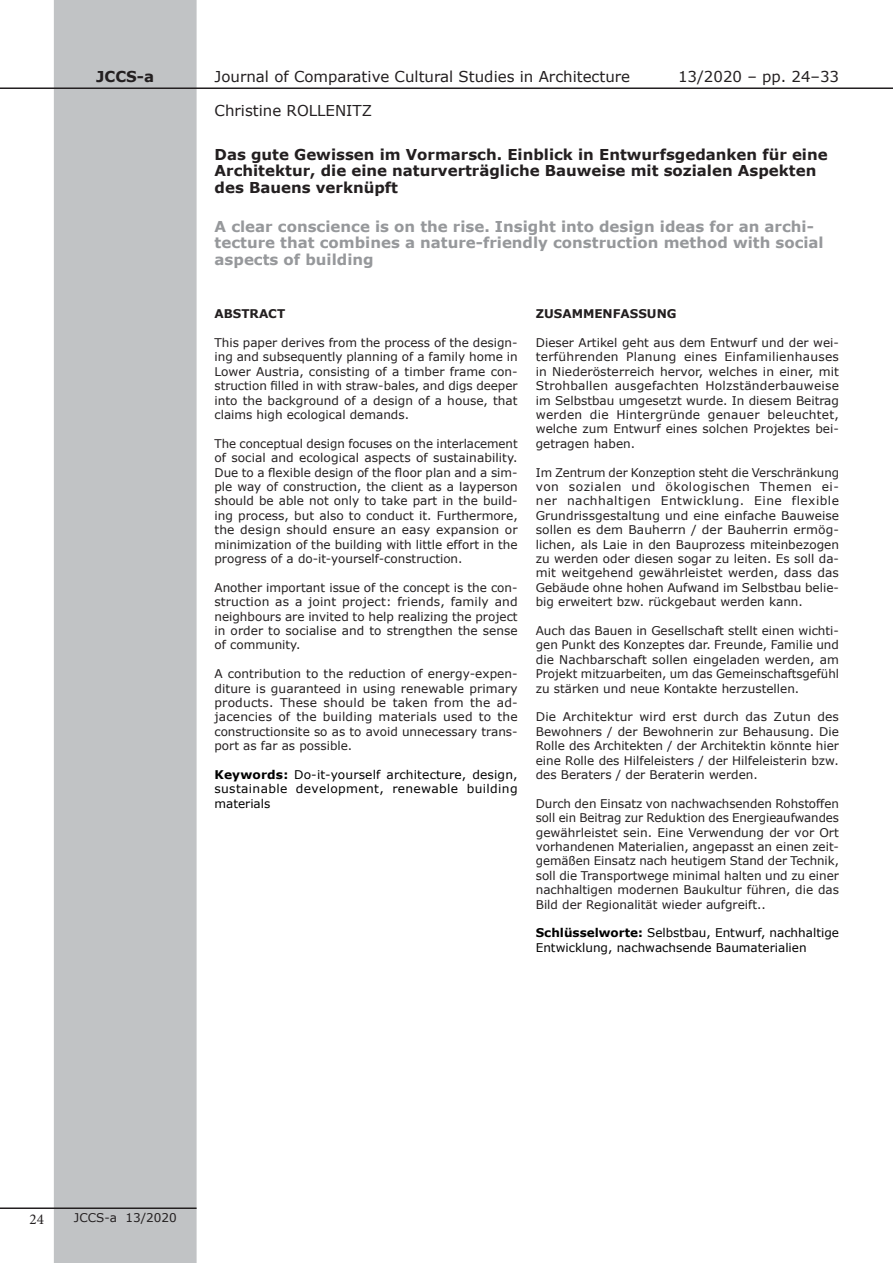
<style>
.page{position:relative;width:893px;height:1263px;background:#fff}
.page>*{position:absolute;margin:0;border:0;box-sizing:border-box;transform-origin:0 0}
.Artikelüberschrift{font:700 15px/16.5px "Verdana";color:#231f20}
.Artikelüberschrift-2{font:700 15px/16.5px "Verdana";color:#96989b}
.Kopfzeile{font:15px "Verdana";color:#231f20}
.t1{font:15px "Minion Pro";color:#231f20}
.t2{font:12px/14.4px "Verdana";color:#231f20;text-align:justify}
.t3{font:12px/14.4px "Verdana";color:#000;text-align:justify}
.t4{font:700 12px "Verdana";color:#231f20}
.s1{font-weight:700}
</style>
<div class="page">
<div style="left:54px;top:0;width:143px;height:1263px;background:#c1c3c5"></div>
<hr style="left:0;top:87px;width:893px;height:2px;background:#231f20">
<hr style="left:0;top:1207px;width:197px;height:2px;background:#231f20">
<p class="Artikelüberschrift" style="left:96px;top:69px;width:59px">JCCS-a</p>
<p class="Kopfzeile" style="left:215px;top:67px;width:417px">Journal of Comparative Cultural Studies in Architecture</p>
<p class="Kopfzeile" style="left:215px;top:101px;width:159px">Christine ROLLENITZ</p>
<p class="Artikelüberschrift" style="left:215px;top:146px;width:615px">Das gute Gewissen im Vormarsch. Einblick in Entwurfsgedanken für eine<br>Architektur, die eine naturverträgliche Bauweise mit sozialen Aspekten des Bauens verknüpft</p>
<p class="Artikelüberschrift-2" style="left:215px;top:218px;width:611px">A clear conscience is on the rise. Insight into design ideas for an archi&shy;tecture that combines a nature-friendly construction method with social aspects of building</p>
<p class="Kopfzeile" style="left:678px;top:67px;width:163px">13/2020 – pp. 24–33</p>
<p class="t4" style="left:214px;top:306px;width:72px">ABSTRACT</p>
<p class="t2" style="left:214px;top:335px;width:305px">This paper derives from the process of the design&shy;ing and subsequently planning of a family home in Lower Austria, consisting of a timber frame con&shy;struction filled in with straw-bales, and digs deeper into the background of a design of a house, that claims high ecological demands.</p>
<p class="t2" style="left:214px;top:436px;width:305px">The conceptual design focuses on the interlacement of social and ecological aspects of sustainability.<br>Due to a flexible design of the floor plan and a sim&shy;ple way of construction, the client as a layperson should be able not only to take part in the build&shy;ing process, but also to conduct it. Furthermore, the design should ensure an easy expansion or minimization of the building with little effort in the progress of a do-it-yourself-construction.</p>
<p class="t2" style="left:214px;top:580px;width:305px">Another important issue of the concept is the con&shy;struction as a joint project: friends, family and neighbours are invited to help realizing the project in order to socialise and to strengthen the sense of community.</p>
<p class="t2" style="left:214px;top:667px;width:305px">A contribution to the reduction of energy-expen&shy;diture is guaranteed in using renewable primary products. These should be taken from the ad&shy;jacencies of the building materials used to the constructionsite so as to avoid unnecessary trans&shy;port as far as possible.</p>
<p class="t3" style="left:214px;top:767px;width:305px"><span class="s1">Keywords:</span> Do-it-yourself architecture, design, sustainable development, renewable building materials</p>
<p class="t4" style="left:536px;top:306px;width:142px">ZUSAMMENFASSUNG</p>
<p class="t2" style="left:536px;top:335px;width:305px">Dieser Artikel geht aus dem Entwurf und der wei&shy;terführenden Planung eines Einfamilienhauses in Niederösterreich hervor, welches in einer, mit Strohballen ausgefachten Holzständerbauweise im Selbstbau umgesetzt wurde. In diesem Beitrag werden die Hintergründe genauer beleuchtet, welche zum Entwurf eines solchen Projektes bei&shy;getragen haben.</p>
<p class="t2" style="left:536px;top:465px;width:305px">Im Zentrum der Konzeption steht die Verschränkung von sozialen und ökologischen Themen ei&shy;ner nachhaltigen Entwicklung. Eine flexible Grundrissgestaltung und eine einfache Bauweise sollen es dem Bauherrn / der Bauherrin ermög&shy;lichen, als Laie in den Bauprozess miteinbezogen zu werden oder diesen sogar zu leiten. Es soll da&shy;mit weitgehend gewährleistet werden, dass das Gebäude ohne hohen Aufwand im Selbstbau belie&shy;big erweitert bzw. rückgebaut werden kann.</p>
<p class="t2" style="left:536px;top:623px;width:305px">Auch das Bauen in Gesellschaft stellt einen wichti&shy;gen Punkt des Konzeptes dar. Freunde, Familie und die Nachbarschaft sollen eingeladen werden, am Projekt mitzuarbeiten, um das Gemeinschaftsgefühl zu stärken und neue Kontakte herzustellen.</p>
<p class="t2" style="left:536px;top:710px;width:305px">Die Architektur wird erst durch das Zutun des Bewohners / der Bewohnerin zur Behausung. Die Rolle des Architekten / der Architektin könnte hier eine Rolle des Hilfeleisters / der Hilfeleisterin bzw. des Beraters / der Beraterin werden.</p>
<p class="t2" style="left:536px;top:796px;width:305px">Durch den Einsatz von nachwachsenden Rohstoffen soll ein Beitrag zur Reduktion des Energieaufwandes gewährleistet sein. Eine Verwendung der vor Ort vorhandenen Materialien, angepasst an einen zeit&shy;gemäßen Einsatz nach heutigem Stand der Technik, soll die Transportwege minimal halten und zu einer nachhaltigen modernen Baukultur führen, die das Bild der Regionalität wieder aufgreift..</p>
<p class="t3" style="left:536px;top:926px;width:305px"><span class="s1">Schlüsselworte:</span> Selbstbau, Entwurf, nachhaltige<br>Entwicklung, nachwachsende Baumaterialien</p>
<p class="t1" style="left:29px;top:1209px;width:16px">24</p>
<p class="t2" style="left:74px;top:1210px;width:104px">JCCS-a 13/2020</p>
</div>
